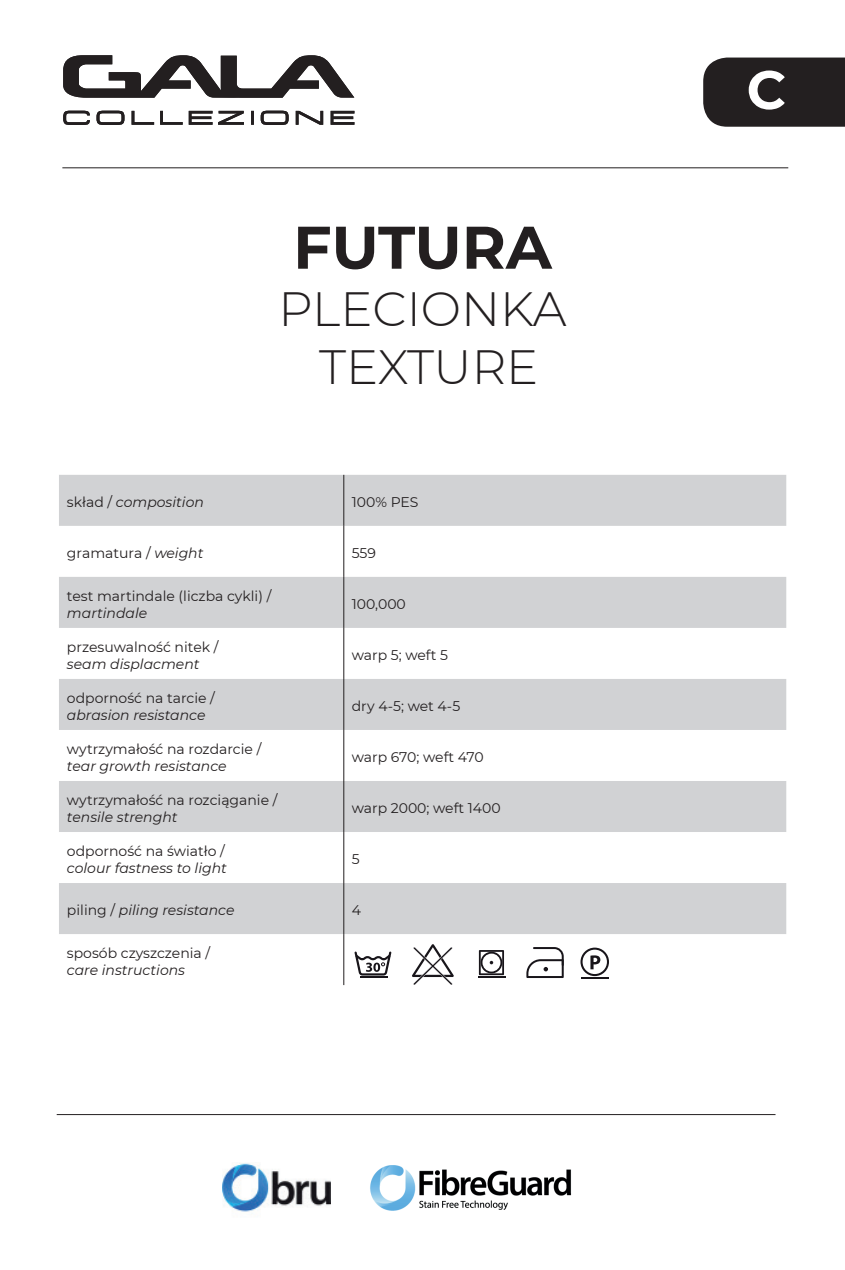
<style>
.page{position:relative;width:845px;height:1270px;background:#fff}
.page>*{position:absolute;margin:0;border:0;box-sizing:border-box;transform-origin:0 0}
.t1{font:700 60px "Montserrat";color:#231f20}
.t2{font:700 54px "Montserrat";color:#fff}
.t3{font:300 48px/57.6px "Montserrat";color:#231f20;text-align:center}
.t4{font:14px "Montserrat";color:#231f20}
.t5{font:italic 14px "Montserrat";color:#231f20}
.s1{font-style:normal}
.s2{font-style:italic}
</style>
<div class="page">
<svg style="left:218px;top:111px;width:26px;height:14px"></svg>
<svg style="left:96px;top:111px;width:28px;height:14px"></svg>
<svg style="left:132px;top:111px;width:22px;height:14px"></svg>
<svg style="left:160px;top:111px;width:23px;height:14px"></svg>
<svg style="left:251px;top:111px;width:3px;height:14px"></svg>
<svg style="left:261px;top:111px;width:28px;height:14px"></svg>
<svg style="left:296px;top:111px;width:27px;height:14px"></svg>
<svg style="left:189px;top:111px;width:23px;height:14px"></svg>
<svg style="left:331px;top:111px;width:23px;height:14px"></svg>
<svg style="left:63px;top:111px;width:27px;height:14px"></svg>
<svg style="left:63px;top:55px;width:291px;height:43px"></svg>
<div style="left:703px;top:58px;width:142px;height:69px;background:#231f20"></div>
<hr style="left:62px;top:167px;width:726px;height:1px;background:#231f20">
<hr style="left:57px;top:1114px;width:718px;height:1px;background:#231f20">
<img style="left:370px;top:1165px;width:202px;height:46px">
<svg style="left:59px;top:475px;width:727px;height:459px;fill:#d1d2d4"></svg>
<hr style="left:343px;top:475px;width:1px;height:51px;background:#231f20">
<hr style="left:343px;top:526px;width:1px;height:51px;background:#231f20">
<hr style="left:343px;top:577px;width:1px;height:51px;background:#231f20">
<hr style="left:343px;top:628px;width:1px;height:51px;background:#231f20">
<hr style="left:343px;top:679px;width:1px;height:51px;background:#231f20">
<hr style="left:343px;top:730px;width:1px;height:51px;background:#231f20">
<hr style="left:343px;top:781px;width:1px;height:51px;background:#231f20">
<hr style="left:343px;top:832px;width:1px;height:51px;background:#231f20">
<hr style="left:343px;top:883px;width:1px;height:51px;background:#231f20">
<hr style="left:343px;top:934px;width:1px;height:51px;background:#231f20">
<img style="left:222px;top:1163px;width:108px;height:49px">
<svg style="left:412px;top:944px;width:42px;height:41px"></svg>
<svg style="left:526px;top:947px;width:38px;height:31px"></svg>
<svg style="left:580px;top:948px;width:29px;height:28px"></svg>
<hr style="left:582px;top:977px;width:27px;height:2px;background:#18151a">
<svg style="left:354px;top:951px;width:37px;height:27px"></svg>
<svg style="left:478px;top:950px;width:27px;height:28px"></svg>
<h1 class="t1" style="left:293px;top:204px;width:260px">FUTURA</h1>
<h3 class="t3" style="left:278px;top:279px;width:290px">PLECIONKA<br>TEXTURE</h3>
<p class="t5" style="left:67px;top:492px;width:138px"><span class="s1">skład /</span> composition</p>
<p class="t4" style="left:352px;top:492px;width:68px">100% PES</p>
<p class="t4" style="left:67px;top:544px;width:138px">gramatura / <span class="s2">weight</span></p>
<p class="t4" style="left:352px;top:544px;width:26px">559</p>
<p class="t4" style="left:67px;top:586px;width:206px">test martindale (liczba cykli) /</p>
<p class="t5" style="left:67px;top:603px;width:82px">martindale</p>
<p class="t4" style="left:352px;top:595px;width:56px">100,000</p>
<p class="t4" style="left:67px;top:637px;width:153px">przesuwalność nitek /</p>
<p class="t5" style="left:67px;top:654px;width:134px">seam displacment</p>
<p class="t4" style="left:67px;top:688px;width:149px">odporność na tarcie /</p>
<p class="t5" style="left:67px;top:705px;width:140px">abrasion resistance</p>
<p class="t4" style="left:67px;top:739px;width:196px">wytrzymałość na rozdarcie /</p>
<p class="t5" style="left:67px;top:756px;width:161px">tear growth resistance</p>
<p class="t4" style="left:67px;top:790px;width:212px">wytrzymałość na rozciąganie /</p>
<p class="t5" style="left:67px;top:807px;width:112px">tensile strenght</p>
<p class="t4" style="left:67px;top:841px;width:159px">odporność na światło /</p>
<p class="t5" style="left:67px;top:858px;width:161px">colour fastness to light</p>
<p class="t4" style="left:352px;top:646px;width:98px">warp 5; weft 5</p>
<p class="t4" style="left:352px;top:697px;width:110px">dry 4-5; wet 4-5</p>
<p class="t4" style="left:352px;top:748px;width:133px">warp 670; weft 470</p>
<p class="t4" style="left:352px;top:799px;width:150px">warp 2000; weft 1400</p>
<p class="t4" style="left:352px;top:850px;width:9px">5</p>
<p class="t5" style="left:67px;top:901px;width:169px"><span class="s1">piling /</span> piling resistance</p>
<p class="t4" style="left:352px;top:901px;width:11px">4</p>
<p class="t4" style="left:67px;top:943px;width:145px">sposób czyszczenia /</p>
<p class="t5" style="left:67px;top:960px;width:120px">care instructions</p>
<h2 class="t2" style="left:746px;top:51px;width:41px">C</h2>
</div>
